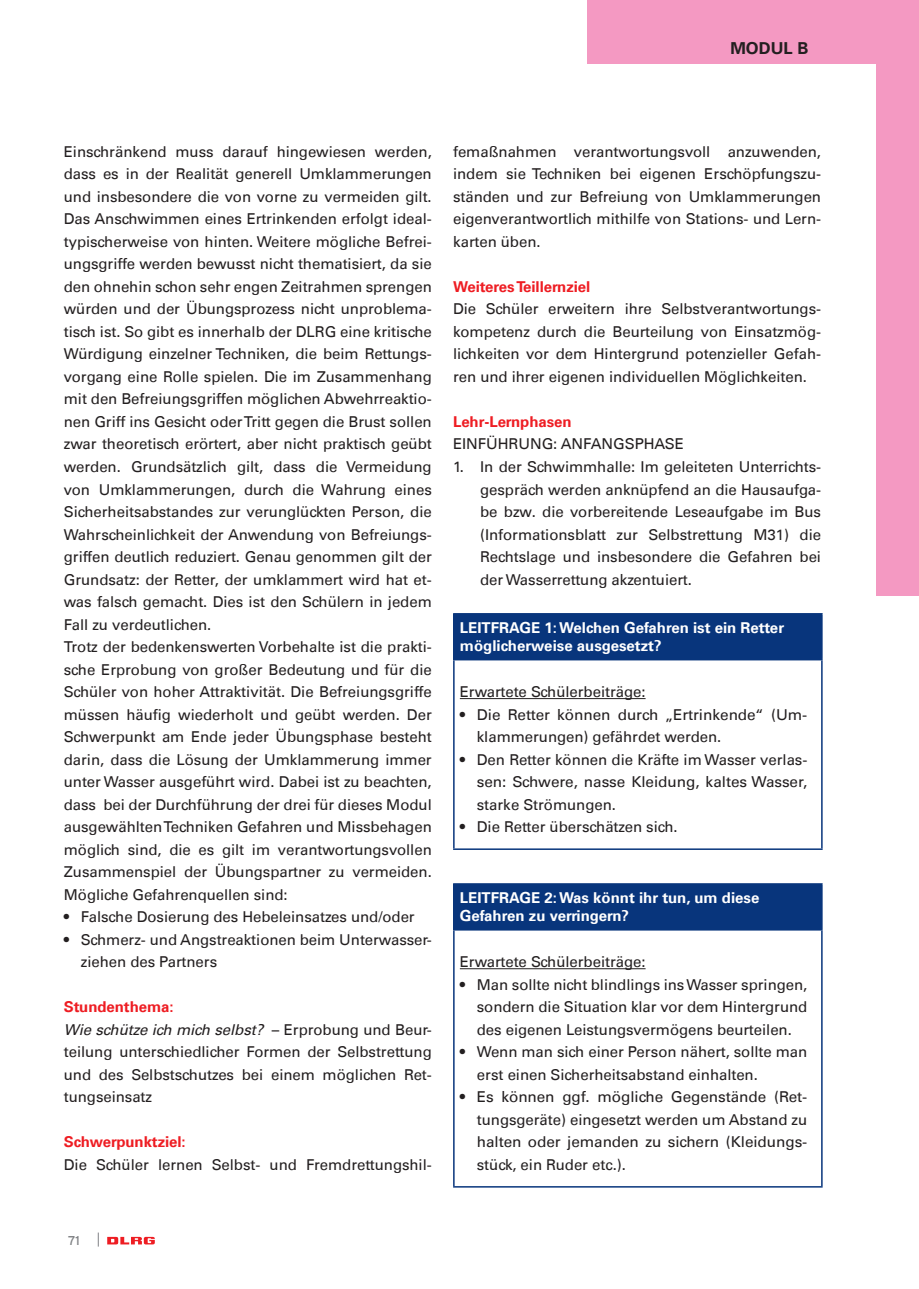
<style>
.page{position:relative;width:919px;height:1289px;background:#fff}
.page>*{position:absolute;margin:0;border:0;box-sizing:border-box;transform-origin:0 0}
.t1{font:700 16.5px "DLRG Univers";color:#231f20}
.t2{font:15px/22.5px "DLRG Univers";letter-spacing:-.005em;color:#231f20;text-align:justify}
.t3{font:700 15px/18px "DLRG Univers";color:#fff}
.t4{font:700 15px "DLRG Univers";letter-spacing:-.005em;color:#ee1d23}
.t5{font:12.75px "Interstate";color:#808285}
.s1{font-weight:700;color:#ee1d23}
.s2{font-style:italic}
</style>
<div class="page">
<svg style="left:98px;top:1232px;width:1px;height:14px"></svg>
<svg style="left:107px;top:1236px;width:48px;height:8px"></svg>
<div style="left:587px;top:0;width:319px;height:64px;background:#f499c2"></div>
<div style="left:876px;top:0;width:42px;height:595px;background:#f499c2"></div>
<div style="left:454px;top:614px;width:367px;height:45px;background:#08357c"></div>
<hr style="left:453px;top:613px;width:369px;height:1px;background:#08357c">
<hr style="left:453px;top:614px;width:1px;height:45px;background:#08357c">
<hr style="left:821px;top:614px;width:1px;height:45px;background:#08357c">
<hr style="left:453px;top:659px;width:369px;height:1px;background:#08357c">
<hr style="left:453px;top:660px;width:1px;height:188px;background:#08357c">
<hr style="left:821px;top:660px;width:1px;height:188px;background:#08357c">
<hr style="left:453px;top:848px;width:369px;height:2px;background:#08357c">
<hr style="left:460px;top:698px;width:185px;height:1px;background:#231f20">
<div style="left:454px;top:884px;width:367px;height:45px;background:#08357c"></div>
<hr style="left:453px;top:883px;width:369px;height:1px;background:#08357c">
<hr style="left:453px;top:884px;width:1px;height:45px;background:#08357c">
<hr style="left:821px;top:884px;width:1px;height:45px;background:#08357c">
<hr style="left:453px;top:929px;width:369px;height:1px;background:#08357c">
<hr style="left:453px;top:930px;width:1px;height:256px;background:#08357c">
<hr style="left:821px;top:930px;width:1px;height:256px;background:#08357c">
<hr style="left:453px;top:1186px;width:369px;height:1px;background:#08357c">
<hr style="left:460px;top:968px;width:185px;height:1px;background:#231f20">
<p class="t1" style="left:730px;top:39px;width:79px">MODUL B</p>
<p class="t2" style="left:64px;top:140px;width:369px;text-align:left">Einschränkend muss darauf hingewiesen werden, dass es in der Realität generell Umklammerungen und insbesondere die von vorne zu vermeiden gilt.<br>Das Anschwimmen eines Ertrinkenden erfolgt ideal&shy;typischerweise von hinten. Weitere mögliche Befrei&shy;ungsgriffe werden bewusst nicht thematisiert, da sie den ohnehin schon sehr engen Zeitrahmen sprengen würden und der Übungsprozess nicht unproblema&shy;tisch ist. So gibt es innerhalb der DLRG eine kritische Würdigung einzelner Techniken, die beim Rettungs&shy;vorgang eine Rolle spielen. Die im Zusammenhang mit den Befreiungsgriffen möglichen Abwehrreaktio&shy;nen Griff ins Gesicht oder Tritt gegen die Brust sollen zwar theoretisch erörtert, aber nicht praktisch geübt werden. Grundsätzlich gilt, dass die Vermeidung von Umklammerungen, durch die Wahrung eines Sicherheitsabstandes zur verunglückten Person, die Wahrscheinlichkeit der Anwendung von Befreiungs&shy;griffen deutlich reduziert. Genau genommen gilt der Grundsatz: der Retter, der umklammert wird hat et&shy;was falsch gemacht. Dies ist den Schülern in jedem Fall zu verdeutlichen.<br>Trotz der bedenkenswerten Vorbehalte ist die prakti&shy;sche Erprobung von großer Bedeutung und für die Schüler von hoher Attraktivität. Die Befreiungsgriffe müssen häufig wiederholt und geübt werden. Der Schwerpunkt am Ende jeder Übungsphase besteht darin, dass die Lösung der Umklammerung immer unter Wasser ausgeführt wird. Dabei ist zu beachten, dass bei der Durchführung der drei für dieses Modul ausgewählten Techniken Gefahren und Missbehagen möglich sind, die es gilt im verantwortungsvollen Zusammenspiel der Übungspartner zu vermeiden.<br>Mögliche Gefahrenquellen sind:</p>
<p class="t2" style="left:64px;top:905px;width:352px">• Falsche Dosierung des Hebeleinsatzes und/oder</p>
<p class="t2" style="left:81px;top:928px;width:352px;text-indent:-17px">• Schmerz- und Angstreaktionen beim Unterwasser&shy;ziehen des Partners</p>
<p class="t2" style="left:64px;top:995px;width:369px;text-align:left"><span class="s1">Stundenthema:<br></span><span class="s2">Wie schütze ich mich selbst?</span> – Erprobung und Beur&shy;teilung unterschiedlicher Formen der Selbstrettung und des Selbstschutzes bei einem möglichen Ret&shy;tungseinsatz</p>
<p class="t4" style="left:64px;top:1133px;width:123px">Schwerpunktziel:</p>
<p class="t2" style="left:64px;top:1153px;width:369px">Die Schüler lernen Selbst- und Fremdrettungshil-</p>
<p class="t2" style="left:453px;top:140px;width:369px">femaßnahmen verantwortungsvoll anzuwenden, indem sie Techniken bei eigenen Erschöpfungszu&shy;ständen und zur Befreiung von Umklammerungen eigenverantwortlich mithilfe von Stations- und Lern&shy;karten üben.</p>
<p class="t4" style="left:453px;top:278px;width:139px">Weiteres Teillernziel</p>
<p class="t2" style="left:453px;top:298px;width:369px">Die Schüler erweitern ihre Selbstverantwortungs&shy;kompetenz durch die Beurteilung von Einsatzmög&shy;lichkeiten vor dem Hintergrund potenzieller Gefah&shy;ren und ihrer eigenen individuellen Möglichkeiten.</p>
<p class="t4" style="left:453px;top:413px;width:120px">Lehr-Lernphasen</p>
<p class="t2" style="left:453px;top:433px;width:232px">EINFÜHRUNG: ANFANGSPHASE</p>
<p class="t2" style="left:480px;top:455px;width:342px;text-indent:-27px">1. In der Schwimmhalle: Im geleiteten Unterrichts&shy;gespräch werden anknüpfend an die Hausaufga&shy;be bzw. die vorbereitende Leseaufgabe im Bus (Informationsblatt zur Selbstrettung M31) die Rechtslage und insbesondere die Gefahren bei der Wasserrettung akzentuiert.</p>
<p class="t3" style="left:460px;top:619px;width:326px">LEITFRAGE 1: Welchen Gefahren ist ein Retter möglicherweise ausgesetzt?</p>
<p class="t2" style="left:460px;top:680px;width:187px">Erwartete Schülerbeiträge:</p>
<p class="t2" style="left:477px;top:703px;width:332px;text-indent:-17px">• Die Retter können durch „Ertrinkende“ (Um&shy;klammerungen) gefährdet werden.</p>
<p class="t2" style="left:477px;top:748px;width:332px;text-indent:-17px">• Den Retter können die Kräfte im Wasser verlas&shy;sen: Schwere, nasse Kleidung, kaltes Wasser, starke Strömungen.</p>
<p class="t2" style="left:460px;top:815px;width:219px">• Die Retter überschätzen sich.</p>
<p class="t3" style="left:460px;top:889px;width:301px">LEITFRAGE 2: Was könnt ihr tun, um diese<br>Gefahren zu verringern?</p>
<p class="t2" style="left:460px;top:950px;width:187px">Erwartete Schülerbeiträge:</p>
<p class="t2" style="left:477px;top:973px;width:332px;text-indent:-17px">• Man sollte nicht blindlings ins Wasser springen, sondern die Situation klar vor dem Hintergrund des eigenen Leistungsvermögens beurteilen.</p>
<p class="t2" style="left:477px;top:1040px;width:332px;text-indent:-17px">• Wenn man sich einer Person nähert, sollte man erst einen Sicherheitsabstand einhalten.</p>
<p class="t2" style="left:477px;top:1085px;width:332px;text-indent:-17px">• Es können ggf. mögliche Gegenstände (Ret&shy;tungsgeräte) eingesetzt werden um Abstand zu halten oder jemanden zu sichern (Kleidungs&shy;stück, ein Ruder etc.).</p>
<p class="t5" style="left:68px;top:1233px;width:13px">71</p>
</div>
